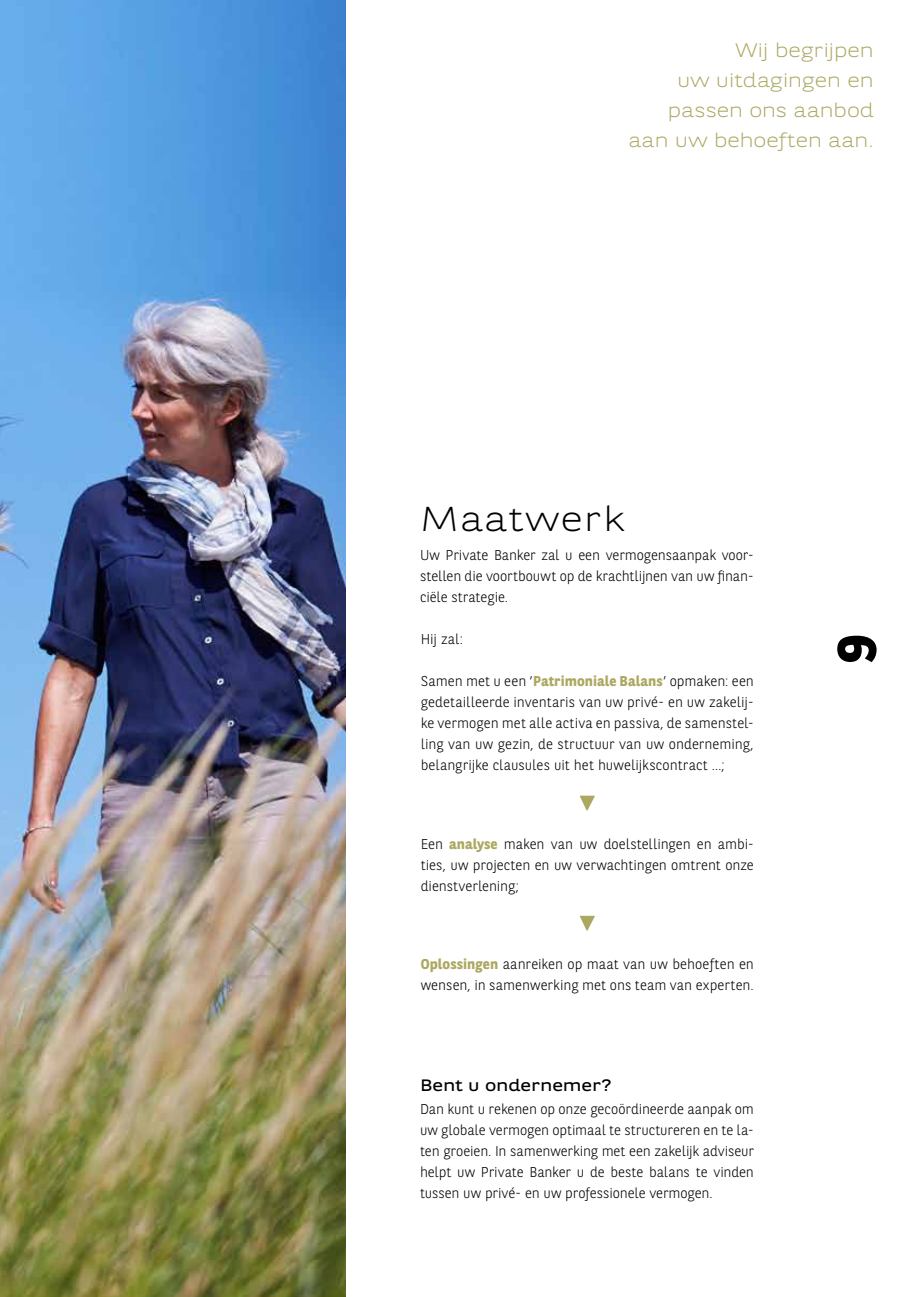
<style>
.page{position:relative;width:906px;height:1297px;background:#fff}
.page>*{position:absolute;margin:0;border:0;box-sizing:border-box;transform-origin:0 0}
.t1{font:700 54px "BNPP Sans";color:#000}
.t2{font:300 34.5px "BNPP Expanded Sans";letter-spacing:.04em;color:#000}
.t3{font:300 19.5px/30px "BNPP Expanded Sans";letter-spacing:-.01em;color:#aca861;text-align:right}
.t4{font:16.5px "BNPP Expanded Sans";color:#000}
.t5{font:300 14.25px/21px "BNPP Sans";color:#000;text-align:justify}
.s1{font-weight:700;color:#aca861}
</style>
<div class="page">
<img style="left:0;top:0;width:345px;height:1297px">
<svg style="left:580px;top:796px;width:15px;height:15px"></svg>
<svg style="left:580px;top:916px;width:15px;height:15px"></svg>
<h3 class="t3" style="left:628px;top:35px;width:247px">Wij begrijpen<br>uw uitdagingen en passen ons aanbod aan uw behoeften aan.</h3>
<h2 class="t2" style="left:420px;top:495px;width:206px">Maatwerk</h2>
<p class="t5" style="left:420px;top:544px;width:335px">Uw Private Banker zal u een vermogensaanpak voor&shy;stellen die voortbouwt op de krachtlijnen van uw finan&shy;ciële strategie.</p>
<p class="t5" style="left:421px;top:628px;width:44px">Hij zal:</p>
<p class="t5" style="left:421px;top:670px;width:335px">Samen met u een ‘<span class="s1">Patrimoniale Balans</span>’ opmaken: een gedetailleerde inventaris van uw privé- en uw zakelij&shy;ke vermogen met alle activa en passiva, de samenstel&shy;ling van uw gezin, de structuur van uw onderneming, belangrijke clausules uit het huwelijkscontract …;</p>
<p class="t5" style="left:421px;top:832px;width:335px">Een <span class="s1">analyse</span> maken van uw doelstellingen en ambi&shy;ties, uw projecten en uw verwachtingen omtrent onze dienstverlening;</p>
<p class="t5" style="left:421px;top:952px;width:335px"><span class="s1">Oplossingen</span> aanreiken op maat van uw behoeften en wensen, in samenwerking met ons team van experten.</p>
<p class="t4" style="left:420px;top:1074px;width:193px">Bent u ondernemer?</p>
<p class="t5" style="left:420px;top:1098px;width:335px">Dan kunt u rekenen op onze gecoördineerde aanpak om uw globale vermogen optimaal te structureren en te la&shy;ten groeien. In samenwerking met een zakelijk adviseur helpt uw Private Banker u de beste balans te vinden tussen uw privé- en uw professionele vermogen.</p>
<h1 class="t1" style="left:820px;top:663px;width:30px;rotate:-90deg">9</h1>
</div>
